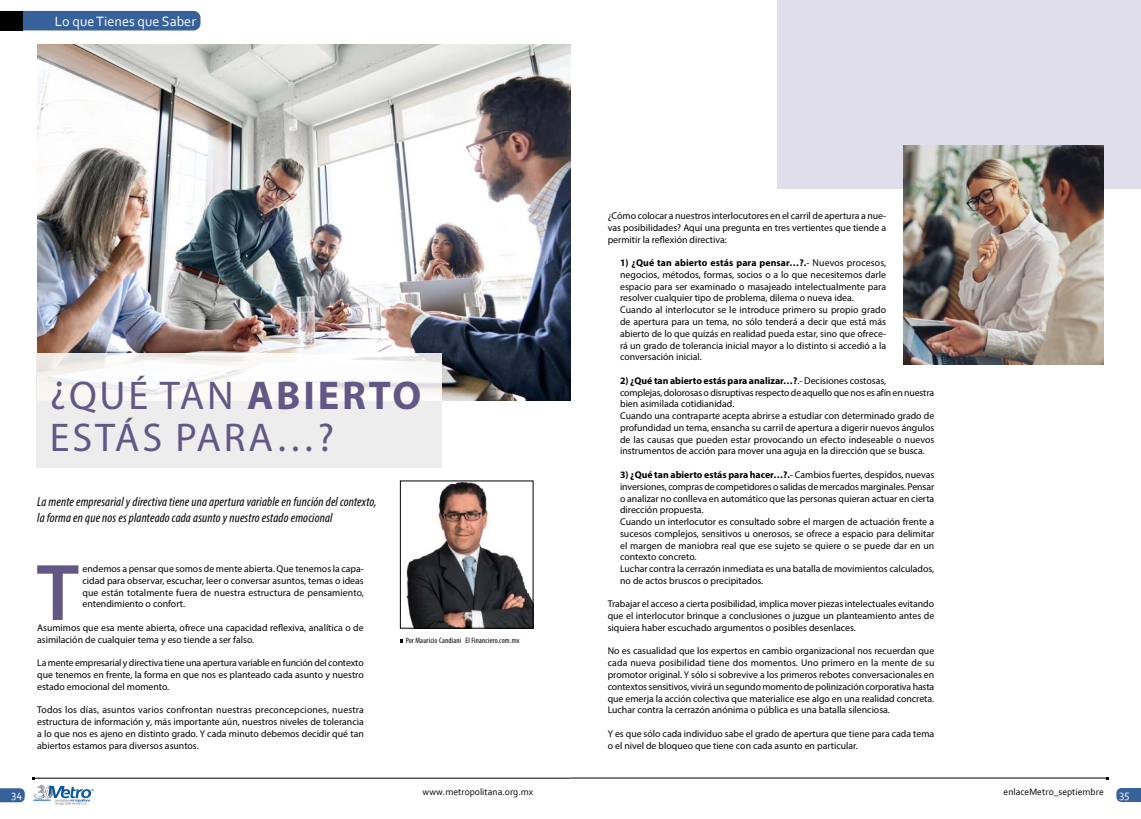
<style>
.page{position:relative;width:1141px;height:819px;background:#fff}
.page>*{position:absolute;margin:0;border:0;box-sizing:border-box;transform-origin:0 0}
.t1{font:600 80.94px "Myriad Pro";color:#635785}
.t2{font:40.25px/42px "Myriad Pro";letter-spacing:.07em;color:#635785}
.t3{font:14.17px "Corbel";color:#fff}
.t4{font:italic condensed 13.12px/15.8px "Myriad Pro";letter-spacing:.01em;color:#000}
.t5{font:11.38px "Corbel";color:#fff}
.t6{font:9.8px/11.7px "Myriad Pro";color:#000;text-align:justify}
.t7{font:9.62px "Corbel";color:#000}
.t8{font:condensed 7.88px "Myriad Pro";letter-spacing:.02em;color:#000}
.s1{font-weight:700}
</style>
<div class="page">
<svg style="left:0;top:788px;width:25px;height:14px"></svg>
<hr style="left:33px;top:778px;width:537px;height:1px;background:#000">
<hr style="left:570px;top:777px;width:538px;height:1px;background:#000">
<svg style="left:33px;top:785px;width:61px;height:20px"></svg>
<svg style="left:1116px;top:788px;width:25px;height:14px"></svg>
<div style="left:777px;top:0;width:364px;height:189px;background:#e0deea"></div>
<img style="left:904px;top:146px;width:200px;height:218px">
<div style="left:23px;top:11px;width:177px;height:19px;background:#37619b"></div>
<div style="left:0;top:11px;width:23px;height:19px;background:#000"></div>
<img style="left:37px;top:45px;width:533px;height:355px">
<svg style="left:36px;top:354px;width:405px;height:113px;fill:#ededed"></svg>
<img style="left:406px;top:483px;width:125px;height:143px">
<div style="left:400px;top:481px;width:133px;height:147px;border:1px solid #000"></div>
<h3 class="t3" style="left:55px;top:12px;width:143px">Lo que Tienes que Saber</h3>
<h2 class="t2" style="left:50px;top:373px;width:373px">¿QUÉ TAN <span class="s1">ABIERTO<br></span>ESTÁS PARA…?</h2>
<h3 class="t4" style="left:37px;top:493px;width:341px">La mente empresarial y directiva tiene una apertura variable en función del contexto, la forma en que nos es planteado cada asunto y nuestro estado emocional</h3>
<p class="t6" style="left:83px;top:562px;width:283px">endemos a pensar que somos de mente abierta. Que tenemos la capa&shy;cidad para observar, escuchar, leer o conversar asuntos, temas o ideas que están totalmente fuera de nuestra estructura de pensamiento, entendimiento o confort.</p>
<p class="t6" style="left:37px;top:621px;width:328px">Asumimos que esa mente abierta, ofrece una capacidad reflexiva, analítica o de asimilación de cualquier tema y eso tiende a ser falso.</p>
<p class="t6" style="left:37px;top:657px;width:328px">La mente empresarial y directiva tiene una apertura variable en función del contexto que tenemos en frente, la forma en que nos es planteado cada asunto y nuestro estado emocional del momento.</p>
<p class="t6" style="left:37px;top:704px;width:328px">Todos los días, asuntos varios confrontan nuestras preconcepciones, nuestra estructura de información y, más importante aún, nuestros niveles de tolerancia a lo que nos es ajeno en distinto grado. Y cada minuto debemos decidir qué tan abiertos estamos para diversos asuntos.</p>
<h1 class="t1" style="left:37px;top:541px;width:44px">T</h1>
<p class="t8" style="left:406px;top:635px;width:115px">Por Mauricio Candiani El Financiero.com.mx</p>
<p class="t6" style="left:608px;top:210px;width:280px">¿Cómo colocar a nuestros interlocutores en el carril de apertura a nue&shy;vas posibilidades? Aquí una pregunta en tres vertientes que tiende a permitir la reflexión directiva:</p>
<p class="t6" style="left:620px;top:257px;width:268px;text-align:left"><span class="s1">1) ¿Qué tan abierto estás para pensar…?.</span>- Nuevos procesos, negocios, métodos, formas, socios o a lo que necesitemos darle espacio para ser examinado o masajeado intelectualmente para resolver cualquier tipo de problema, dilema o nueva idea.<br>Cuando al interlocutor se le introduce primero su propio grado de apertura para un tema, no sólo tenderá a decir que está más abierto de lo que quizás en realidad pueda estar, sino que ofrece&shy;rá un grado de tolerancia inicial mayor a lo distinto si accedió a la conversación inicial.</p>
<p class="t6" style="left:620px;top:374px;width:316px;text-align:left"><span class="s1">2) ¿Qué tan abierto estás para analizar…?</span>.- Decisiones costosas,<br>complejas, dolorosas o disruptivas respecto de aquello que nos es afín en nuestra bien asimilada cotidianidad.<br>Cuando una contraparte acepta abrirse a estudiar con determinado grado de profundidad un tema, ensancha su carril de apertura a digerir nuevos ángulos de las causas que pueden estar provocando un efecto indeseable o nuevos instrumentos de acción para mover una aguja en la dirección que se busca.</p>
<p class="t6" style="left:620px;top:468px;width:316px;text-align:left"><span class="s1">3) ¿Qué tan abierto estás para hacer…?.</span>- Cambios fuertes, despidos, nuevas inversiones, compras de competidores o salidas de mercados marginales. Pensar o analizar no conlleva en automático que las personas quieran actuar en cierta dirección propuesta.<br>Cuando un interlocutor es consultado sobre el margen de actuación frente a sucesos complejos, sensitivos u onerosos, se ofrece a espacio para delimitar el margen de maniobra real que ese sujeto se quiere o se puede dar en un contexto concreto.<br>Luchar contra la cerrazón inmediata es una batalla de movimientos calculados, no de actos bruscos o precipitados.</p>
<p class="t6" style="left:608px;top:598px;width:328px">Trabajar el acceso a cierta posibilidad, implica mover piezas intelectuales evitando que el interlocutor brinque a conclusiones o juzgue un planteamiento antes de siquiera haber escuchado argumentos o posibles desenlaces.</p>
<p class="t6" style="left:608px;top:645px;width:328px">No es casualidad que los expertos en cambio organizacional nos recuerdan que cada nueva posibilidad tiene dos momentos. Uno primero en la mente de su promotor original. Y sólo si sobrevive a los primeros rebotes conversacionales en contextos sensitivos, vivirá un segundo momento de polinización corporativa hasta que emerja la acción colectiva que materialice ese algo en una realidad concreta.<br>Luchar contra la cerrazón anónima o pública es una batalla silenciosa.</p>
<p class="t6" style="left:608px;top:727px;width:328px">Y es que sólo cada individuo sabe el grado de apertura que tiene para cada tema o el nivel de bloqueo que tiene con cada asunto en particular.</p>
<p class="t5" style="left:11px;top:787px;width:13px">34</p>
<p class="t7" style="left:423px;top:786px;width:112px">www.metropolitana.org.mx</p>
<p class="t7" style="left:1004px;top:786px;width:102px">enlaceMetro_septiembre</p>
<p class="t5" style="left:1119px;top:787px;width:12px">35</p>
</div>
